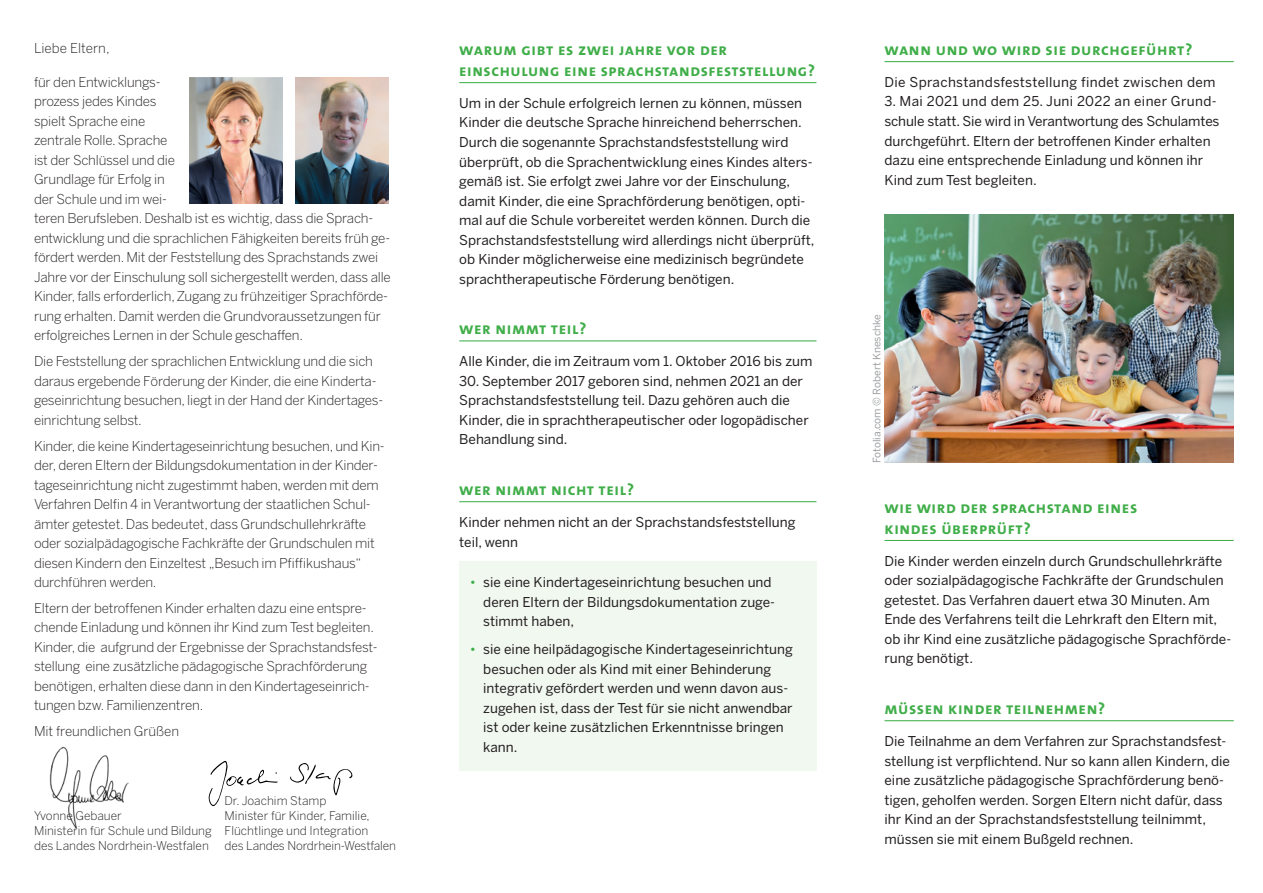
<style>
.page{position:relative;width:1263px;height:893px;background:#fff}
.page>*{position:absolute;margin:0;border:0;box-sizing:border-box;transform-origin:0 0}
.Head{font:700 16.5px/21px "The Sans Os F";letter-spacing:.035em;color:#40ae49}
.Flies{font:13.5px/19.5px "Benton Sans";color:#231f20}
.t1{font:300 13.5px/19.5px "Benton Sans";letter-spacing:-.015em;color:#231f20}
.Subhead{font:13.5px/19.5px "Benton Sans";color:#231f20}
.Flies-2{font:13.5px "Benton Sans";letter-spacing:.025em;color:#231f20}
.t2{font:300 12px/15px "Benton Sans";color:#231f20}
.Flies-3{font:10.2px "Benton Sans";color:#9d9fa2}
.s1{color:#3eaf49}
</style>
<div class="page">
<div style="left:459px;top:561px;width:357px;height:210px;background:#f1f8f0"></div>
<hr style="left:459px;top:82px;width:357px;height:1px;background:#3eaf49">
<hr style="left:459px;top:340px;width:357px;height:1px;background:#3eaf49">
<hr style="left:459px;top:501px;width:357px;height:1px;background:#3eaf49">
<hr style="left:884px;top:61px;width:350px;height:1px;background:#3eaf49">
<hr style="left:884px;top:540px;width:350px;height:1px;background:#3eaf49">
<hr style="left:884px;top:720px;width:350px;height:1px;background:#3eaf49">
<img style="left:884px;top:215px;width:350px;height:248px">
<img style="left:49px;top:747px;width:79px;height:81px">
<svg style="left:208px;top:760px;width:145px;height:47px"></svg>
<img style="left:296px;top:77px;width:92px;height:126px">
<img style="left:190px;top:78px;width:92px;height:125px">
<p class="t1" style="left:34px;top:38px;width:77px">Liebe Eltern,</p>
<p class="t1" style="left:34px;top:72px;width:358px">für den Entwicklungs-<br>prozess jedes Kindes<br>spielt Sprache eine<br>zentrale Rolle. Sprache<br>ist der Schlüssel und die<br>Grundlage für Erfolg in<br>der Schule und im wei-<br>teren Berufsleben. Deshalb ist es wichtig, dass die Sprach&shy;entwicklung und die sprachlichen Fähigkeiten bereits früh ge&shy;fördert werden. Mit der Feststellung des Sprachstands zwei Jahre vor der Einschulung soll sichergestellt werden, dass alle Kinder, falls erforderlich, Zugang zu frühzeitiger Sprachförde&shy;rung erhalten. Damit werden die Grundvoraussetzungen für erfolgreiches Lernen in der Schule geschaffen.</p>
<p class="t1" style="left:34px;top:351px;width:351px">Die Feststellung der sprachlichen Entwicklung und die sich daraus ergebende Förderung der Kinder, die eine Kinderta&shy;geseinrichtung besuchen, liegt in der Hand der Kindertages&shy;einrichtung selbst.</p>
<p class="t1" style="left:34px;top:436px;width:352px">Kinder, die keine Kindertageseinrichtung besuchen, und Kin&shy;der, deren Eltern der Bildungsdokumentation in der Kinder&shy;tageseinrichtung nicht zugestimmt haben, werden mit dem Verfahren Delfin 4 in Verantwortung der staatlichen Schul&shy;ämter getestet. Das bedeutet, dass Grundschullehrkräfte oder sozialpädagogische Fachkräfte der Grundschulen mit diesen Kindern den Einzeltest „Besuch im Pfiffikushaus“ durchführen werden.</p>
<p class="t1" style="left:34px;top:598px;width:345px">Eltern der betroffenen Kinder erhalten dazu eine entspre&shy;chende Einladung und können ihr Kind zum Test begleiten.<br>Kinder, die aufgrund der Ergebnisse der Sprachstandsfest&shy;stellung eine zusätzliche pädagogische Sprachförderung benötigen, erhalten diese dann in den Kindertageseinrich&shy;tungen bzw. Familienzentren.</p>
<p class="t1" style="left:34px;top:721px;width:147px">Mit freundlichen Grüßen</p>
<p class="t2" style="left:34px;top:808px;width:89px">Yvonne Gebauer</p>
<p class="t2" style="left:34px;top:823px;width:179px">Ministerin für Schule und Bildung des Landes Nordrhein-Westfalen</p>
<p class="t2" style="left:225px;top:793px;width:103px">Dr. Joachim Stamp</p>
<p class="t2" style="left:225px;top:808px;width:173px">Minister für Kinder, Familie,<br>Flüchtlinge und Integration<br>des Landes Nordrhein-Westfalen</p>
<p class="Head" style="left:459px;top:39px;width:357px">Warum gibt es zwei Jahre vor der<br>Einschulung eine Sprachstandsfeststellung?</p>
<p class="Flies" style="left:459px;top:93px;width:357px">Um in der Schule erfolgreich lernen zu können, müssen Kinder die deutsche Sprache hinreichend beherrschen.<br>Durch die sogenannte Sprachstandsfeststellung wird überprüft, ob die Sprachentwicklung eines Kindes alters&shy;gemäß ist. Sie erfolgt zwei Jahre vor der Einschulung, damit Kinder, die eine Sprachförderung benötigen, opti&shy;mal auf die Schule vorbereitet werden können. Durch die Sprachstandsfeststellung wird allerdings nicht überprüft, ob Kinder möglicherweise eine medizinisch begründete sprachtherapeutische Förderung benötigen.</p>
<p class="Head" style="left:459px;top:318px;width:129px">Wer nimmt teil?</p>
<p class="Flies" style="left:459px;top:351px;width:355px">Alle Kinder, die im Zeitraum vom 1. Oktober 2016 bis zum</p>
<p class="Flies" style="left:459px;top:371px;width:351px">30. September 2017 geboren sind, nehmen 2021 an der Sprachstandsfeststellung teil. Dazu gehören auch die Kinder, die in sprachtherapeutischer oder logopädischer Behandlung sind.</p>
<p class="Head" style="left:459px;top:479px;width:176px">Wer nimmt nicht teil?</p>
<p class="Flies" style="left:459px;top:512px;width:338px">Kinder nehmen nicht an der Sprachstandsfeststellung teil, wenn</p>
<p class="Subhead" style="left:483px;top:572px;width:293px;text-indent:-14px"><span class="s1">•</span> sie eine Kindertageseinrichtung besuchen und deren Eltern der Bildungsdokumentation zuge&shy;stimmt haben,</p>
<p class="Flies" style="left:483px;top:639px;width:311px;text-indent:-14px"><span class="s1">•</span> sie eine heilpädagogische Kindertageseinrichtung besuchen oder als Kind mit einer Behinderung integrativ gefördert werden und wenn davon aus&shy;zugehen ist, dass der Test für sie nicht anwendbar ist oder keine zusätzlichen Erkenntnisse bringen kann.</p>
<p class="Head" style="left:884px;top:39px;width:309px">Wann und wo wird sie du rchgeführt?</p>
<p class="Flies-2" style="left:884px;top:74px;width:333px">Die Sprachstandsfeststellung findet zwischen dem</p>
<p class="Flies" style="left:884px;top:92px;width:336px">3. Mai 2021 und dem 25. Juni 2022 an einer Grund&shy;schule statt. Sie wird in Verantwortung des Schulamtes durchgeführt. Eltern der betroffenen Kinder erhalten dazu eine entsprechende Einladung und können ihr Kind zum Test begleiten.</p>
<p class="Flies-3" style="left:871px;top:463px;width:150px;rotate:-90deg">Fotolia.com © Robert Kneschke</p>
<p class="Head" style="left:884px;top:497px;width:254px">Wie wird der Sprachstand eines<br>Kindes überprüft?</p>
<p class="Flies" style="left:884px;top:551px;width:348px">Die Kinder werden einzeln durch Grundschullehrkräfte oder sozialpädagogische Fachkräfte der Grundschulen getestet. Das Verfahren dauert etwa 30 Minuten. Am Ende des Verfahrens teilt die Lehrkraft den Eltern mit, ob ihr Kind eine zusätzliche pädagogische Sprachförde&shy;rung benötigt.</p>
<p class="Head" style="left:884px;top:698px;width:222px">Müssen Kinder teilnehmen?</p>
<p class="Flies" style="left:884px;top:731px;width:347px">Die Teilnahme an dem Verfahren zur Sprachstandsfest&shy;stellung ist verpflichtend. Nur so kann allen Kindern, die eine zusätzliche pädagogische Sprachförderung benö&shy;tigen, geholfen werden. Sorgen Eltern nicht dafür, dass ihr Kind an der Sprachstandsfeststellung teilnimmt, müssen sie mit einem Bußgeld rechnen.</p>
</div>
